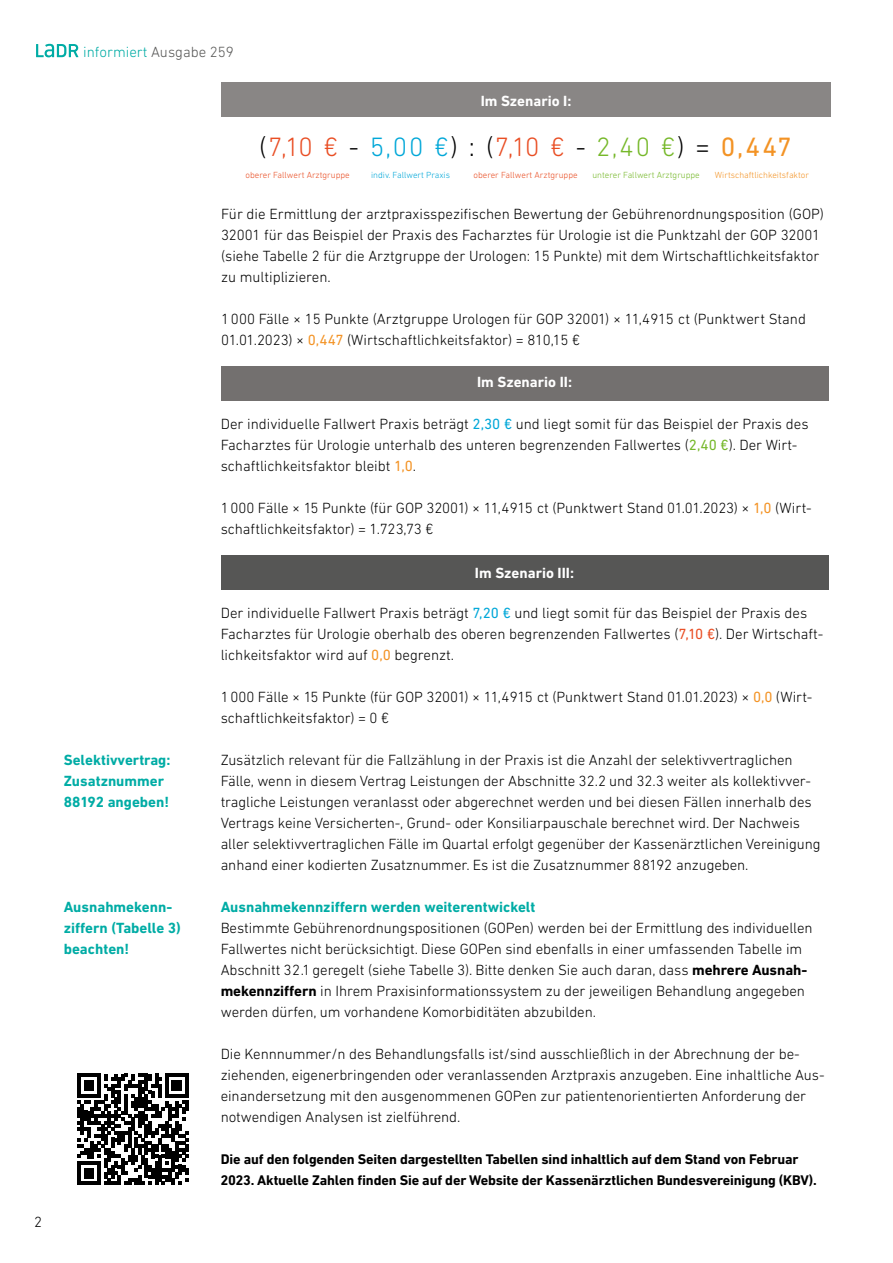
<style>
.page{position:relative;width:893px;height:1263px;background:#fff}
.page>*{position:absolute;margin:0;border:0;box-sizing:border-box;transform-origin:0 0}
.t1{font:300 27px "DIN Next LT Pro";letter-spacing:.06em;color:#e94e24}
.t2{font:300 15px/21px "DIN Next LT Pro";letter-spacing:-.005em;color:#000}
.t3{font:700 15px/21px "DIN Next LT Pro";color:#00aca5}
.t4{font:700 15px "DIN Next LT Pro";color:#fff}
.t5{font:300 15px "DIN Next LT Pro";color:#00aca5}
.t6{font:700 14.25px/21px "DIN Next LT Pro";letter-spacing:-.01em;color:#000}
.t7{font:300 9px "DIN Next LT Pro";color:#e94e24}
.t8{font:300 9px "DIN Next LT Pro";color:#76b82a}
.t9{font:300 9px "DIN Next LT Pro";color:#f39325}
.t10{font:300 9px "DIN Next LT Pro";color:#00a7d8}
.s1{color:#575756}
.s2{color:#000}
.s3{color:#00a7d8}
.s4{color:#76b82a}
.s5{font-weight:400;color:#f39325}
.s6{font-weight:400;color:#00a7d8}
.s7{font-weight:400;color:#76b82a}
.s8{font-weight:400;color:#e94e24}
.s9{font-weight:700}
</style>
<div class="page">
<svg style="left:36px;top:44px;width:42px;height:13px"></svg>
<div style="left:221px;top:83px;width:610px;height:34px;background:#898685"></div>
<div style="left:221px;top:366px;width:607px;height:34px;background:#73706f"></div>
<div style="left:221px;top:555px;width:607px;height:34px;background:#565655"></div>
<svg style="left:77px;top:1074px;width:112px;height:111px"></svg>
<p class="t2" style="left:34px;top:1211px;width:9px">2</p>
<p class="t5" style="left:83px;top:43px;width:152px">informiert <span class="s1">Ausgabe 259</span></p>
<p class="t4" style="left:481px;top:92px;width:92px">Im Szenario I:</p>
<h1 class="t1" style="left:259px;top:131px;width:533px"><span class="s2">(</span>7,10 € <span class="s2">-</span> <span class="s3">5,00 €</span><span class="s2">) : (</span>7,10 € <span class="s2">-</span> <span class="s4">2,40 €</span><span class="s2">) =</span> <span class="s5">0,447</span></h1>
<p class="t7" style="left:246px;top:169px;width:106px">oberer Fallwert Arztgruppe</p>
<p class="t10" style="left:371px;top:169px;width:80px">indiv. Fallwert Praxis</p>
<p class="t7" style="left:473px;top:169px;width:106px">oberer Fallwert Arztgruppe</p>
<p class="t8" style="left:592px;top:169px;width:109px">unterer Fallwert Arztgruppe</p>
<p class="t9" style="left:715px;top:169px;width:96px">Wirtschaftlichkeitsfaktor</p>
<p class="t2" style="left:221px;top:203px;width:604px">Für die Ermittlung der arztpraxisspezifischen Bewertung der Gebührenordnungsposition (GOP)<br>32001 für das Beispiel der Praxis des Facharztes für Urologie ist die Punktzahl der GOP 32001 (siehe Tabelle 2 für die Arztgruppe der Urologen: 15 Punkte) mit dem Wirtschaftlichkeitsfaktor zu multiplizieren.</p>
<p class="t2" style="left:221px;top:308px;width:586px">1000 Fälle × 15 Punkte (Arztgruppe Urologen für GOP 32001) × 11,4915 ct (Punktwert Stand<br>01.01.2023) × <span class="s5">0,447</span> (Wirtschaftlichkeitsfaktor) = 810,15 €</p>
<p class="t4" style="left:477px;top:373px;width:96px">Im Szenario II:</p>
<p class="t2" style="left:221px;top:413px;width:589px">Der individuelle Fallwert Praxis beträgt <span class="s6">2,30 €</span> und liegt somit für das Beispiel der Praxis des<br>Facharztes für Urologie unterhalb des unteren begrenzenden Fallwertes (<span class="s7">2,40 €</span>). Der Wirt&shy;schaftlichkeitsfaktor bleibt <span class="s5">1,0</span>.</p>
<p class="t2" style="left:221px;top:497px;width:592px">1000 Fälle × 15 Punkte (für GOP 32001) × 11,4915 ct (Punktwert Stand 01.01.2023) × <span class="s5">1,0</span> (Wirt&shy;schaftlichkeitsfaktor) = 1.723,73 €</p>
<p class="t3" style="left:64px;top:749px;width:108px">Selektivvertrag:<br>Zusatznummer<br>88192 angeben!</p>
<p class="t3" style="left:64px;top:896px;width:119px">Ausnahmekenn&shy;ziffern (Tabelle 3) beachten!</p>
<p class="t4" style="left:475px;top:564px;width:101px">Im Szenario III:</p>
<p class="t2" style="left:221px;top:602px;width:604px">Der individuelle Fallwert Praxis beträgt <span class="s6">7,20 €</span> und liegt somit für das Beispiel der Praxis des<br>Facharztes für Urologie oberhalb des oberen begrenzenden Fallwertes (<span class="s8">7,10 €</span>). Der Wirtschaft&shy;lichkeitsfaktor wird auf <span class="s5">0,0</span> begrenzt.</p>
<p class="t2" style="left:221px;top:686px;width:593px">1000 Fälle × 15 Punkte (für GOP 32001) × 11,4915 ct (Punktwert Stand 01.01.2023) × <span class="s5">0,0</span> (Wirt&shy;schaftlichkeitsfaktor) = 0 €</p>
<p class="t2" style="left:221px;top:749px;width:601px">Zusätzlich relevant für die Fallzählung in der Praxis ist die Anzahl der selektivvertraglichen Fälle, wenn in diesem Vertrag Leistungen der Abschnitte 32.2 und 32.3 weiter als kollektivver&shy;tragliche Leistungen veranlasst oder abgerechnet werden und bei diesen Fällen innerhalb des Vertrags keine Versicherten-, Grund- oder Konsiliarpauschale berechnet wird. Der Nachweis aller selektivvertraglichen Fälle im Quartal erfolgt gegenüber der Kassenärztlichen Vereinigung anhand einer kodierten Zusatznummer. Es ist die Zusatznummer 88192 anzugeben.</p>
<p class="t3" style="left:221px;top:896px;width:316px">Ausnahmekennziffern werden weiterentwickelt</p>
<p class="t2" style="left:221px;top:917px;width:593px">Bestimmte Gebührenordnungspositionen (GOPen) werden bei der Ermittlung des individuellen Fallwertes nicht berücksichtigt. Diese GOPen sind ebenfalls in einer umfassenden Tabelle im Abschnitt 32.1 geregelt (siehe Tabelle 3). Bitte denken Sie auch daran, dass <span class="s9">mehrere Ausnah&shy;mekennziffern</span> in Ihrem Praxisinformationssystem zu der jeweiligen Behandlung angegeben werden dürfen, um vorhandene Komorbiditäten abzubilden.</p>
<p class="t2" style="left:221px;top:1043px;width:605px">Die Kennnummer/n des Behandlungsfalls ist/sind ausschließlich in der Abrechnung der be&shy;ziehenden, eigenerbringenden oder veranlassenden Arztpraxis anzugeben. Eine inhaltliche Aus&shy;einandersetzung mit den ausgenommenen GOPen zur patientenorientierten Anforderung der notwendigen Analysen ist zielführend.</p>
<p class="t6" style="left:221px;top:1149px;width:598px">Die auf den folgenden Seiten dargestellten Tabellen sind inhaltlich auf dem Stand von Februar<br>2023. Aktuelle Zahlen finden Sie auf der Website der Kassenärztlichen Bundesvereinigung (KBV).</p>
</div>
